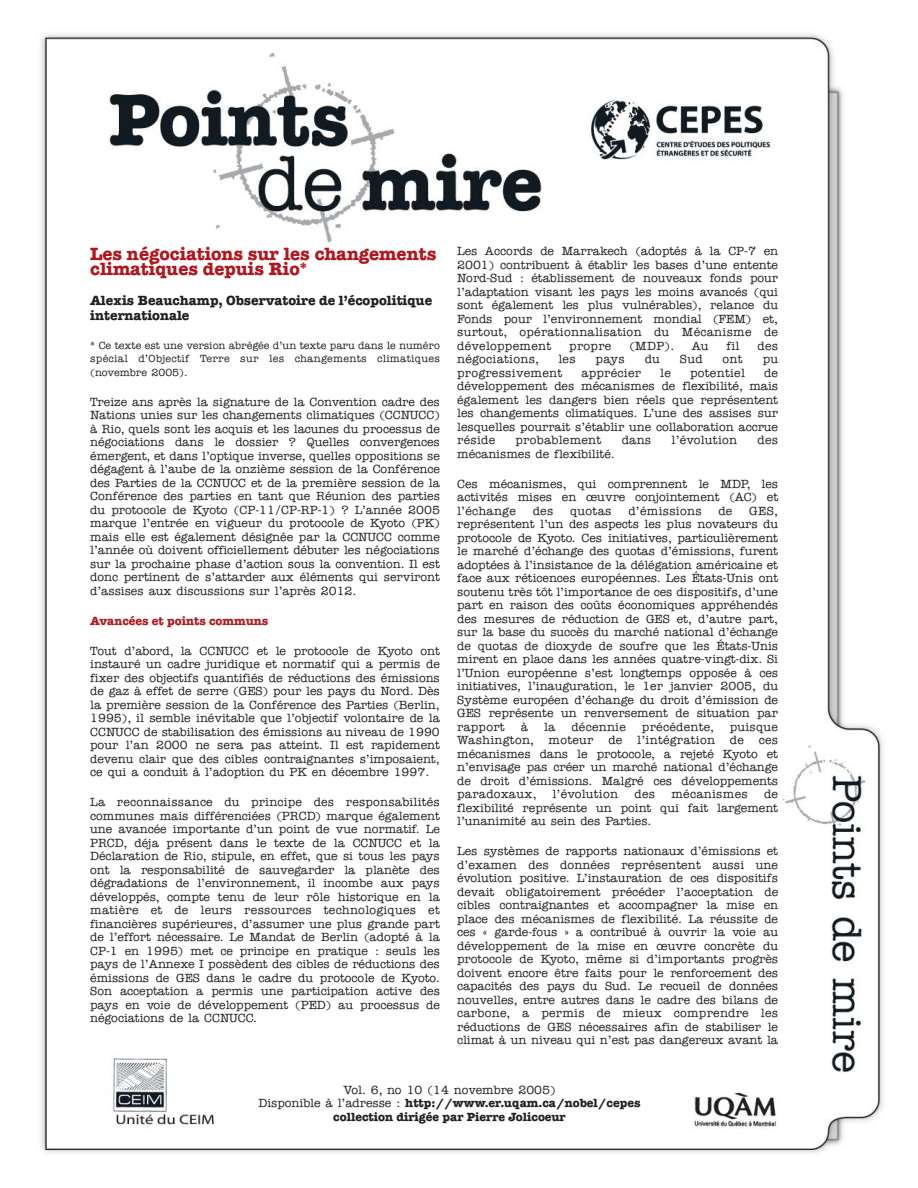
<style>
.page{position:relative;width:918px;height:1188px;background:#fff}
.page>*{position:absolute;margin:0;border:0;box-sizing:border-box;transform-origin:0 0}
.t1{font:700 18px/15px "American Typewriter";color:#b2161d}
.t2{font:700 13.5px/15px "American Typewriter";color:#231f20}
.t3{font:500 12px/13.5px "American Typewriter";color:#231f20;text-align:justify}
.t4{font:500 12px "American Typewriter";letter-spacing:.025em;color:#231f20}
.t5{font:700 12px/13.5px "American Typewriter";color:#231f20;text-align:center}
.t6{font:700 12px "American Typewriter";color:#b2161d}
.t7{font:500 10.5px/13.5px "American Typewriter";letter-spacing:.025em;color:#231f20;text-align:justify}
.s1{font-weight:500}
</style>
<div class="page">
<img style="left:41px;top:33px;width:842px;height:1120px">
<div style="left:456px;top:246px;width:324px;height:809px;background:#fff"></div>
<div style="left:89px;top:247px;width:352px;height:806px;background:#fff"></div>
<div style="left:250px;top:1084px;width:399px;height:50px;background:#fff"></div>
<h1 class="t1" style="left:90px;top:248px;width:348px">Les négociations sur les changements climatiques depuis Rio*</h1>
<p class="t2" style="left:90px;top:295px;width:344px">Alexis Beauchamp, Observatoire de l’écopolitique internationale</p>
<p class="t7" style="left:90px;top:340px;width:351px">* Ce texte est une version abrégée d’un texte paru dans le numéro spécial d’Objectif Terre sur les changements climatiques (novembre 2005).</p>
<p class="t3" style="left:90px;top:396px;width:351px">Treize ans après la signature de la Convention cadre des Nations unies sur les changements climatiques (CCNUCC) à Rio, quels sont les acquis et les lacunes du processus de négociations dans le dossier ? Quelles convergences émergent, et dans l’optique inverse, quelles oppositions se dégagent à l’aube de la onzième session de la Conférence des Parties de la CCNUCC et de la première session de la Conférence des parties en tant que Réunion des parties du protocole de Kyoto (CP-11/CP-RP-1) ? L’année 2005 marque l’entrée en vigueur du protocole de Kyoto (PK) mais elle est également désignée par la CCNUCC comme l’année où doivent officiellement débuter les négociations sur la prochaine phase d’action sous la convention. Il est donc pertinent de s’attarder aux éléments qui serviront d’assises aux discussions sur l’après 2012.</p>
<p class="t6" style="left:90px;top:617px;width:180px">Avancées et points communs</p>
<p class="t3" style="left:90px;top:645px;width:351px">Tout d’abord, la CCNUCC et le protocole de Kyoto ont instauré un cadre juridique et normatif qui a permis de fixer des objectifs quantifiés de réductions des émissions de gaz à effet de serre (GES) pour les pays du Nord. Dès la première session de la Conférence des Parties (Berlin, 1995), il semble inévitable que l’objectif volontaire de la CCNUCC de stabilisation des émissions au niveau de 1990 pour l’an 2000 ne sera pas atteint. Il est rapidement devenu clair que des cibles contraignantes s’imposaient, ce qui a conduit à l’adoption du PK en décembre 1997.</p>
<p class="t3" style="left:90px;top:797px;width:351px">La reconnaissance du principe des responsabilités communes mais différenciées (PRCD) marque également une avancée importante d’un point de vue normatif. Le PRCD, déja présent dans le texte de la CCNUCC et la Déclaration de Rio, stipule, en effet, que si tous les pays ont la responsabilité de sauvegarder la planète des dégradations de l’environnement, il incombe aux pays développés, compte tenu de leur rôle historique en la matière et de leurs ressources technologiques et financières supérieures, d’assumer une plus grande part de l’effort nécessaire. Le Mandat de Berlin (adopté à la CP-1 en 1995) met ce principe en pratique : seuls les pays de l’Annexe I possèdent des cibles de réductions des émissions de GES dans le cadre du protocole de Kyoto.<br>Son acceptation a permis une participation active des pays en voie de développement (PED) au processus de négociations de la CCNUCC.</p>
<p class="t3" style="left:457px;top:246px;width:322px">Les Accords de Marrakech (adoptés à la CP-7 en 2001) contribuent à établir les bases d’une entente Nord-Sud : établissement de nouveaux fonds pour l’adaptation visant les pays les moins avancés (qui sont également les plus vulnérables), relance du Fonds pour l’environnement mondial (FEM) et, surtout, opérationnalisation du Mécanisme de développement</p>
<p class="t3" style="left:569px;top:340px;width:44px">propre</p>
<p class="t3" style="left:629px;top:340px;width:47px">(MDP).</p>
<p class="t3" style="left:692px;top:340px;width:18px">Au</p>
<p class="t3" style="left:726px;top:340px;width:14px">fil</p>
<p class="t3" style="left:758px;top:340px;width:22px">des</p>
<p class="t4" style="left:457px;top:355px;width:84px">négociations,</p>
<p class="t3" style="left:558px;top:354px;width:19px">les</p>
<p class="t3" style="left:596px;top:354px;width:31px">pays</p>
<p class="t3" style="left:645px;top:354px;width:17px">du</p>
<p class="t3" style="left:680px;top:354px;width:24px">Sud</p>
<p class="t3" style="left:723px;top:354px;width:22px">ont</p>
<p class="t3" style="left:763px;top:354px;width:17px">pu</p>
<p class="t4" style="left:457px;top:369px;width:107px">progressivement</p>
<p class="t4" style="left:581px;top:369px;width:61px">apprécier</p>
<p class="t3" style="left:660px;top:367px;width:12px">le</p>
<p class="t4" style="left:690px;top:369px;width:56px">potentiel</p>
<p class="t3" style="left:457px;top:367px;width:322px;text-indent:307px">de développement des mécanismes de flexibilité, mais également les dangers bien réels que représentent les changements climatiques. L’une des assises sur lesquelles pourrait s’établir une collaboration accrue réside</p>
<p class="t4" style="left:516px;top:436px;width:87px">probablement</p>
<p class="t3" style="left:622px;top:435px;width:31px">dans</p>
<p class="t4" style="left:672px;top:436px;width:67px">l’évolution</p>
<p class="t3" style="left:758px;top:435px;width:22px">des</p>
<p class="t3" style="left:457px;top:448px;width:159px">mécanismes de flexibilité.</p>
<p class="t3" style="left:457px;top:478px;width:322px">Ces mécanismes, qui comprennent le MDP, les activités mises en œuvre conjointement (AC) et l’échange</p>
<p class="t3" style="left:533px;top:505px;width:22px">des</p>
<p class="t3" style="left:570px;top:505px;width:43px">quotas</p>
<p class="t4" style="left:628px;top:507px;width:75px">d’émissions</p>
<p class="t3" style="left:718px;top:505px;width:15px">de</p>
<p class="t3" style="left:457px;top:505px;width:322px;text-indent:292px">GES, représentent l’un des aspects les plus novateurs du protocole de Kyoto. Ces initiatives, particulièrement le marché d’échange des quotas d’émissions, furent adoptées à l’insistance de la délégation américaine et face aux réticences européennes. Les États-Unis ont soutenu très tôt l’importance de ces dispositifs, d’une part en raison des coûts économiques appréhendés des mesures de réduction de GES et, d’autre part, sur la base du succès du marché national d’échange de quotas de dioxyde de soufre que les États-Unis mirent en place dans les années quatre-vingt-dix. Si l’Union européenne s’est longtemps opposée à ces initiatives, l’inauguration, le 1er janvier 2005, du Système européen d’échange du droit d’émission de GES représente un renversement de situation par rapport</p>
<p class="t3" style="left:521px;top:721px;width:9px">à</p>
<p class="t3" style="left:544px;top:721px;width:13px">la</p>
<p class="t4" style="left:571px;top:723px;width:56px">décennie</p>
<p class="t4" style="left:642px;top:723px;width:74px">précédente,</p>
<p class="t3" style="left:457px;top:721px;width:322px;text-indent:273px">puisque Washington, moteur de l’intégration de ces mécanismes dans le protocole, a rejeté Kyoto et n’envisage pas créer un marché national d’échange de droit d’émissions. Malgré ces développements paradoxaux,</p>
<p class="t4" style="left:552px;top:790px;width:67px">l’évolution</p>
<p class="t3" style="left:635px;top:789px;width:22px">des</p>
<p class="t4" style="left:671px;top:790px;width:78px">mécanismes</p>
<p class="t3" style="left:457px;top:789px;width:322px;text-indent:307px">de flexibilité représente un point qui fait largement l’unanimité au sein des Parties.</p>
<p class="t3" style="left:457px;top:846px;width:322px">Les systèmes de rapports nationaux d’émissions et d’examen des données représentent aussi une évolution positive. L’instauration de ces dispositifs devait obligatoirement précéder l’acceptation de cibles contraignantes et accompagner la mise en place des mécanismes de flexibilité. La réussite de ces « garde-fous » a contribué à ouvrir la voie au développement de la mise en œuvre concrète du protocole de Kyoto, même si d’importants progrès doivent encore être faits pour le renforcement des capacités des pays du Sud. Le recueil de données nouvelles, entre autres dans le cadre des bilans de carbone, a permis de mieux comprendre les réductions de GES nécessaires afin de stabiliser le climat à un niveau qui n’est pas dangereux avant la</p>
<p class="t5" style="left:258px;top:1084px;width:384px"><span class="s1">Vol. 6, no 10 (14 novembre 2005)<br>Disponible à l’adresse :</span> http://www.er.uqam.ca/nobel/cepes collection dirigée par Pierre Jolicoeur</p>
</div>
